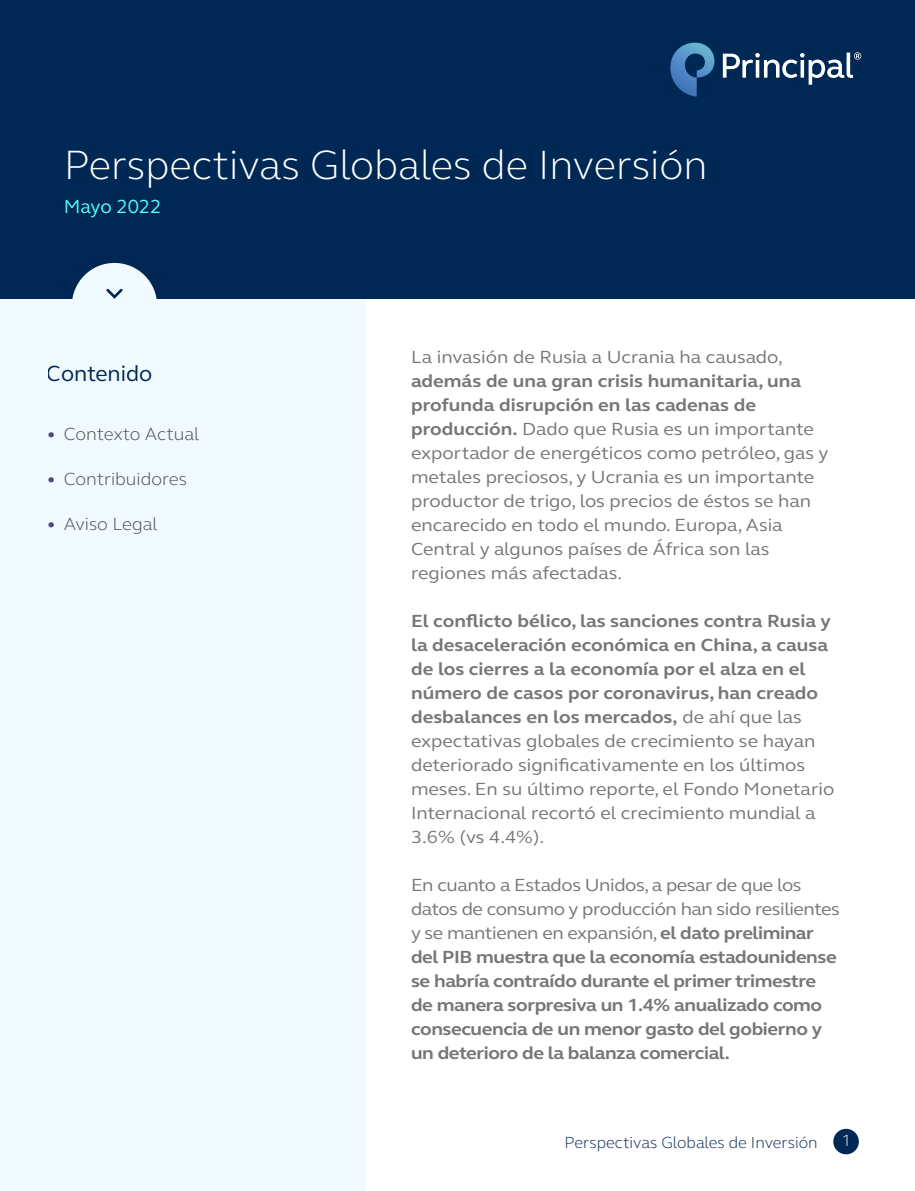
<style>
.page{position:relative;width:915px;height:1191px;background:#fff}
.page>*{position:absolute;margin:0;border:0;box-sizing:border-box;transform-origin:0 0}
.t1{font:300 42px "FS Elliot Pro";color:#fff}
.t2{font:22.5px "FS Elliot Pro";color:#002855}
.t3{font:19.5px "FS Elliot Pro";color:#55fff5}
.t4{font:18px/24px "FS Elliot Pro";color:#767676;scale:1.07 1}
.t5{font:700 18px/24px "FS Elliot Pro";letter-spacing:-.02em;color:#767676;scale:1.07 1}
.t6{font:300 18px "FS Elliot Pro";color:#464646;scale:1.04 1}
.t7{font:300 16.5px "FS Elliot Pro";color:#002855}
.t8{font:300 16.5px "FS Elliot Pro";color:#fff}
.s1{font-weight:400;color:#4b4687}
.s2{font-weight:700}
.s3{font-weight:400}
</style>
<div class="page">
<div style="left:0;top:257px;width:364px;height:934px;background:#f1fafe"></div>
<div style="left:0;top:0;width:914px;height:299px;background:#002855"></div>
<div style="left:72px;top:263px;width:85px;height:85px;background:#f1fafe;border-radius:50%"></div>
<svg style="left:106px;top:289px;width:16px;height:10px"></svg>
<div style="left:833px;top:1128px;width:25px;height:26px;background:#002855;border-radius:50%"></div>
<svg style="left:670px;top:43px;width:44px;height:54px"></svg>
<svg style="left:722px;top:52px;width:138px;height:33px"></svg>
<h1 class="t1" style="left:64px;top:137px;width:645px">Perspectivas Globales de Inversión</h1>
<p class="t3" style="left:64px;top:194px;width:99px">Mayo 2022</p>
<p class="t2" style="left:47px;top:358px;width:107px">Contenido</p>
<p class="t6" style="left:47px;top:421px;width:148px"><span class="s1">•</span> Contexto Actual</p>
<p class="t6" style="left:47px;top:466px;width:136px"><span class="s1">•</span> Contribuidores</p>
<p class="t6" style="left:47px;top:511px;width:108px"><span class="s1">•</span> Aviso Legal</p>
<p class="t4" style="left:411px;top:344px;width:349px">La invasión de Rusia a Ucrania ha causado,</p>
<p class="t4" style="left:411px;top:368px;width:391px"><span class="s2">además de una gran crisis humanitaria, una profunda disrupción en las cadenas de producción.</span> Dado que Rusia es un importante exportador de energéticos como petróleo, gas y metales preciosos, y Ucrania es un importante productor de trigo, los precios de éstos se han encarecido en todo el mundo. Europa, Asia Central y algunos países de África son las regiones más afectadas.</p>
<p class="t4" style="left:411px;top:608px;width:397px"><span class="s2">El conflicto bélico, las sanciones contra Rusia y la desaceleración económica en China, a causa de los cierres a la economía por el alza en el número de casos por coronavirus, han creado desbalances en los mercados,</span> de ahí que las expectativas globales de crecimiento se hayan deteriorado significativamente en los últimos meses. En su último reporte, el Fondo Monetario Internacional recortó el crecimiento mundial a 3.6% (vs 4.4%).</p>
<p class="t5" style="left:411px;top:872px;width:402px"><span class="s3">En cuanto a Estados Unidos, a pesar de que los datos de consumo y producción han sido resilientes y se mantienen en expansión,</span> el dato preliminar del PIB muestra que la economía estadounidense se habría contraído durante el primer trimestre de manera sorpresiva un 1.4% anualizado como consecuencia de un menor gasto del gobierno y un deterioro de la balanza comercial.</p>
<p class="t7" style="left:564px;top:1131px;width:254px">Perspectivas Globales de Inversión</p>
<p class="t8" style="left:841px;top:1129px;width:11px">1</p>
</div>
